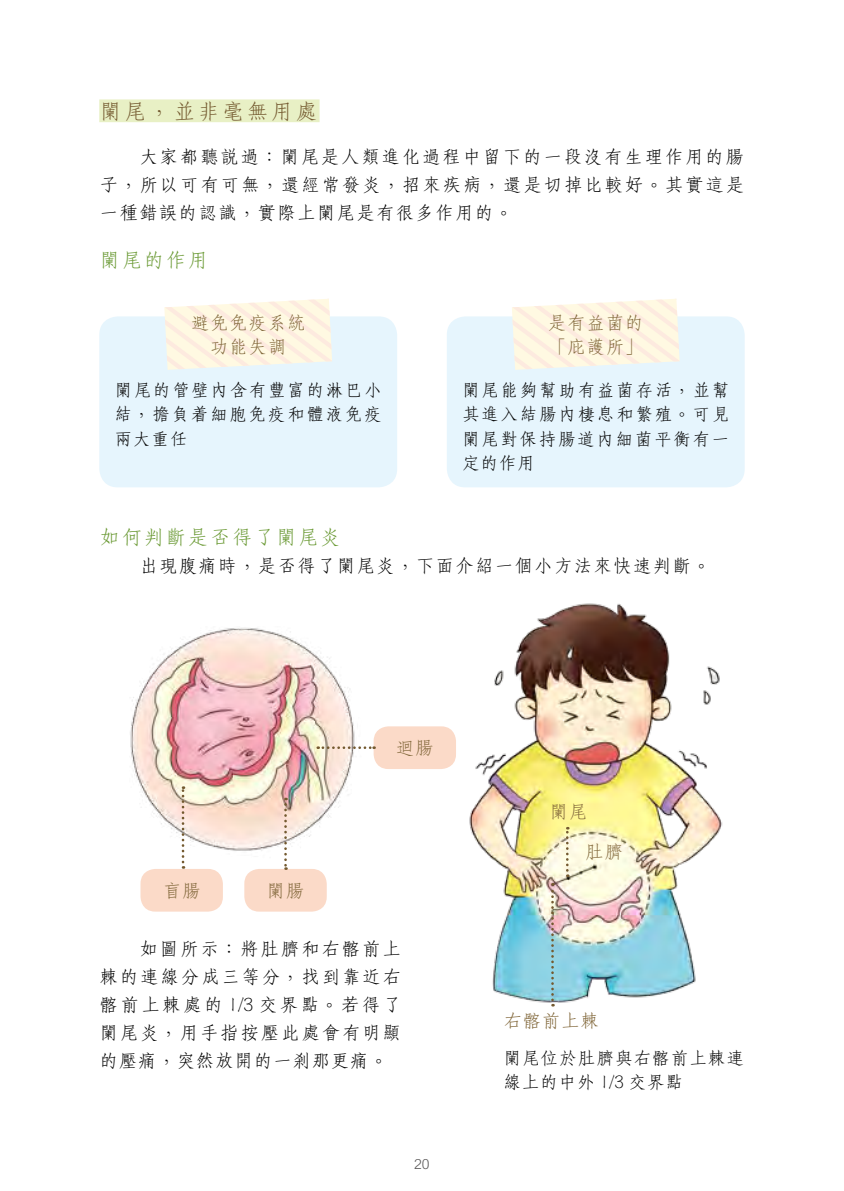
<style>
.page{position:relative;width:844px;height:1191px;background:#fff}
.page>*{position:absolute;margin:0;border:0;box-sizing:border-box;transform-origin:0 0}
.t1{font:300 22.75px "C Fang Song HK";letter-spacing:.075em;color:#745a30}
.t2{font:300 21px "C Fang Song HK";letter-spacing:.05em;color:#689831}
.t3{font:300 19.25px/28px "C Fang Song HK";letter-spacing:.05em;color:#000;text-align:justify}
.t4{font:300 19.25px/24px "C Fang Song HK";color:#81673a}
.t5{font:300 19.25px "C Fang Song HK";letter-spacing:.025em;color:#000}
.t6{font:300 18.38px/24.5px "C Fang Song HK";letter-spacing:.045em;color:#000;text-align:justify}
.t7{font:300 18.38px/24.5px "C Fang Song HK";letter-spacing:.01em;color:#000}
.t8{font:300 14px "M Hei HK";color:#595757}
</style>
<div class="page">
<div style="left:99px;top:99px;width:220px;height:23px;background:#e8f0c5"></div>
<div style="left:99px;top:316px;width:298px;height:171px;background:#e6f5fd;border-radius:19px"></div>
<svg style="left:164px;top:299px;width:168px;height:71px;background:#fcf4e4"></svg>
<div style="left:446px;top:316px;width:298px;height:171px;background:#e6f5fd;border-radius:19px"></div>
<svg style="left:512px;top:299px;width:167px;height:71px;background:#fcf4e4"></svg>
<img style="left:469px;top:603px;width:254px;height:404px">
<svg style="left:551px;top:883px;width:2px;height:123px"></svg>
<svg style="left:566px;top:827px;width:2px;height:50px"></svg>
<div style="left:140px;top:869px;width:83px;height:42px;background:#fbdac8;border-radius:15px"></div>
<div style="left:373px;top:726px;width:83px;height:43px;background:#fbdac8;border-radius:15px"></div>
<div style="left:244px;top:869px;width:82px;height:42px;background:#fbdac8;border-radius:15px"></div>
<img style="left:130px;top:628px;width:225px;height:241px">
<svg style="left:317px;top:746px;width:57px;height:3px"></svg>
<svg style="left:182px;top:786px;width:2px;height:82px"></svg>
<svg style="left:284px;top:797px;width:3px;height:73px"></svg>
<p class="t1" style="left:99px;top:95px;width:220px">闌尾，並非毫無用處</p>
<p class="t3" style="left:99px;top:141px;width:646px;text-indent:40px">大家都聽說過：闌尾是人類進化過程中留下的一段沒有生理作用的腸子，所以可有可無，還經常發炎，招來疾病，還是切掉比較好。其實這是一種錯誤的認識，實際上闌尾是有很多作用的。</p>
<p class="t2" style="left:99px;top:245px;width:111px">闌尾的作用</p>
<p class="t4" style="left:190px;top:309px;width:117px;text-align:center">避免免疫系統功能失調</p>
<p class="t6" style="left:114px;top:376px;width:269px">闌尾的管壁內含有豐富的淋巴小結，擔負着細胞免疫和體液免疫兩大重任</p>
<p class="t4" style="left:547px;top:309px;width:98px">是有益菌的「庇護所」</p>
<p class="t6" style="left:461px;top:376px;width:269px">闌尾能夠幫助有益菌存活，並幫其進入結腸內棲息和繁殖。可見闌尾對保持腸道內細菌平衡有一定的作用</p>
<p class="t2" style="left:99px;top:522px;width:243px">如何判斷是否得了闌尾炎</p>
<p class="t5" style="left:139px;top:553px;width:573px">出現腹痛時，是否得了闌尾炎，下面介紹一個小方法來快速判斷。</p>
<p class="t4" style="left:162px;top:877px;width:40px">盲腸</p>
<p class="t4" style="left:266px;top:877px;width:40px">闌腸</p>
<p class="t4" style="left:395px;top:735px;width:40px">迴腸</p>
<p class="t3" style="left:99px;top:933px;width:304px;text-indent:40px">如圖所示：將肚臍和右髂前上棘的連線分成三等分，找到靠近右髂前上棘處的 1/3 交界點。若得了闌尾炎，用手指按壓此處會有明顯的壓痛，突然放開的一剎那更痛。</p>
<p class="t8" style="left:414px;top:1153px;width:17px">20</p>
<p class="t4" style="left:584px;top:791px;width:40px;line-height:39.9px;text-indent:-36px">闌尾<br>肚臍</p>
<p class="t4" style="left:503px;top:1008px;width:98px">右髂前上棘</p>
<p class="t7" style="left:503px;top:1044px;width:243px">闌尾位於肚臍與右髂前上棘連線上的中外 1/3 交界點</p>
</div>
